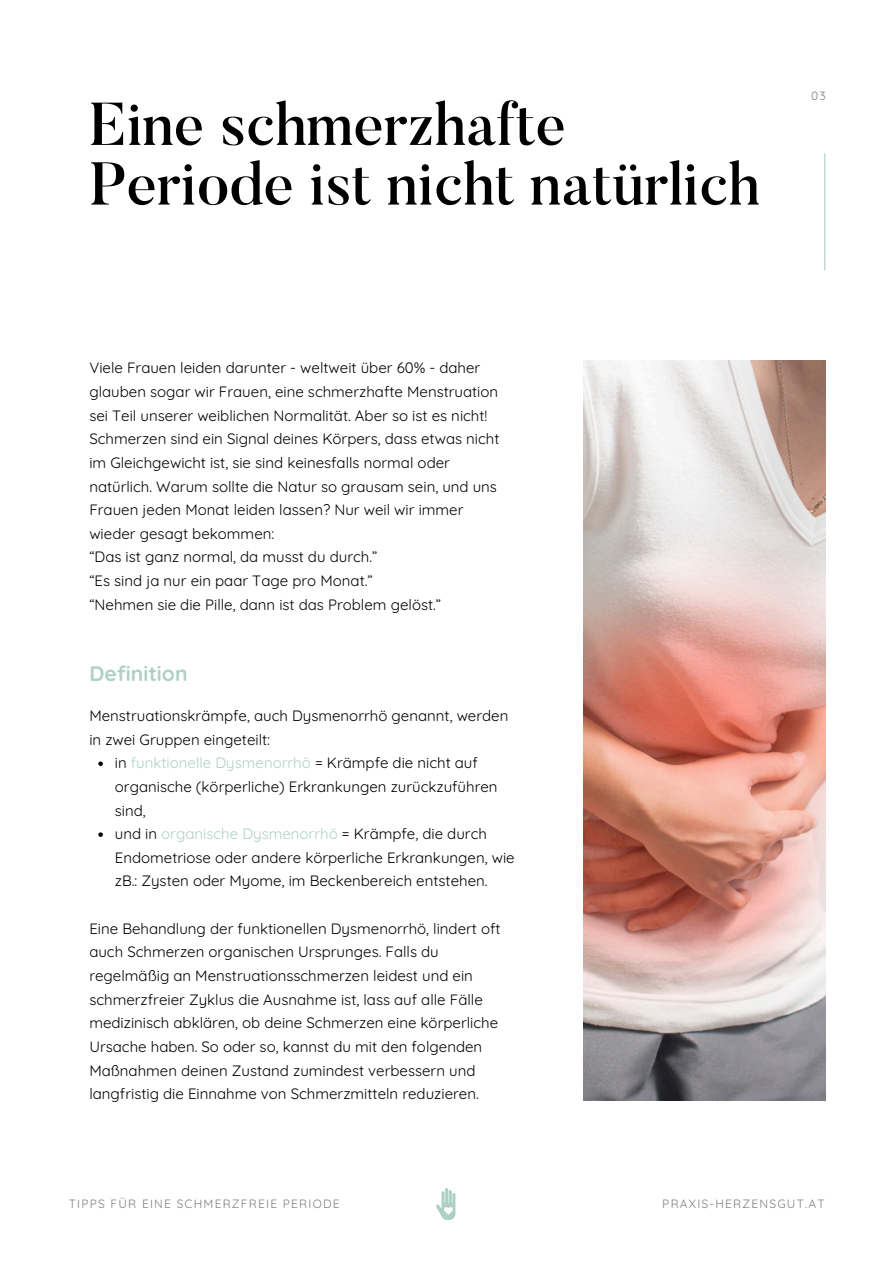
<style>
.page{position:relative;width:894px;height:1264px;background:#fff}
.page>*{position:absolute;margin:0;border:0;box-sizing:border-box;transform-origin:0 0}
.t1{font:500 60px/59.7px "Butler";color:#000}
.t2{font:700 21px "Quicksand";color:#aed1c5}
.t3{font:15px/23.7px "Quicksand";color:#000}
.t4{font:12px "Quicksand";letter-spacing:.1em;color:#7f7f7f}
.s1{color:#aed1c5}
</style>
<div class="page">
<img style="left:583px;top:360px;width:242px;height:740px">
<hr style="left:824px;top:153px;width:1px;height:117px;background:#aed1c5">
<svg style="left:98px;top:761px;width:5px;height:5px"></svg>
<svg style="left:98px;top:832px;width:5px;height:4px"></svg>
<img style="left:436px;top:1188px;width:20px;height:32px">
<h1 class="t1" style="left:89px;top:101px;width:671px">Eine schmerzhafte<br>Periode ist nicht natürlich</h1>
<p class="t4" style="left:811px;top:88px;width:16px">03</p>
<p class="t3" style="left:89px;top:356px;width:411px">Viele Frauen leiden darunter - weltweit über 60% - daher glauben sogar wir Frauen, eine schmerzhafte Menstruation sei Teil unserer weiblichen Normalität. Aber so ist es nicht!<br>Schmerzen sind ein Signal deines Körpers, dass etwas nicht im Gleichgewicht ist, sie sind keinesfalls normal oder natürlich. Warum sollte die Natur so grausam sein, und uns Frauen jeden Monat leiden lassen? Nur weil wir immer wieder gesagt bekommen:<br>“Das ist ganz normal, da musst du durch.”<br>“Es sind ja nur ein paar Tage pro Monat.”<br>“Nehmen sie die Pille, dann ist das Problem gelöst.”</p>
<h3 class="t2" style="left:89px;top:660px;width:100px">Definition</h3>
<h3 class="t3" style="left:89px;top:703px;width:420px">Menstruationskrämpfe, auch Dysmenorrhö genannt, werden in zwei Gruppen eingeteilt:</h3>
<h2 class="t3" style="left:115px;top:750px;width:384px">in <span class="s1">funktionelle Dysmenorrhö</span> = Krämpfe die nicht auf organische (körperliche) Erkrankungen zurückzuführen sind,</h2>
<h3 class="t3" style="left:115px;top:821px;width:401px">und in <span class="s1">organische Dysmenorrhö</span> = Krämpfe, die durch<br>Endometriose oder andere körperliche Erkrankungen, wie zB.: Zysten oder Myome, im Beckenbereich entstehen.</h3>
<p class="t3" style="left:89px;top:916px;width:412px">Eine Behandlung der funktionellen Dysmenorrhö, lindert oft auch Schmerzen organischen Ursprunges. Falls du regelmäßig an Menstruationsschmerzen leidest und ein schmerzfreier Zyklus die Ausnahme ist, lass auf alle Fälle medizinisch abklären, ob deine Schmerzen eine körperliche Ursache haben. So oder so, kannst du mit den folgenden Maßnahmen deinen Zustand zumindest verbessern und langfristig die Einnahme von Schmerzmitteln reduzieren.</p>
<p class="t4" style="left:69px;top:1196px;width:272px">TIPPS FÜR EINE SCHMERZFREIE PERIODE</p>
<p class="t4" style="left:662px;top:1196px;width:164px">PRAXIS-HERZENSGUT.AT</p>
</div>
